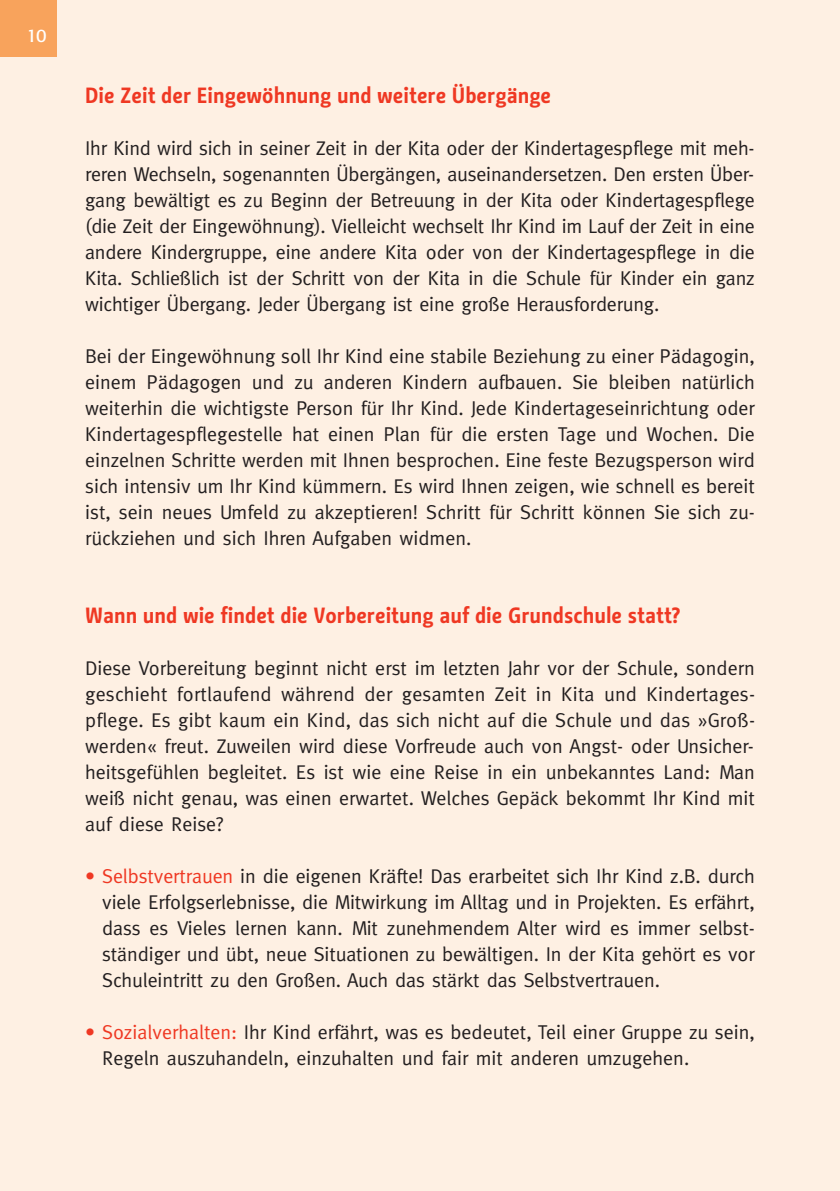
<style>
.page{position:relative;width:840px;height:1191px;background:#fff}
.page>*{position:absolute;margin:0;border:0;box-sizing:border-box;transform-origin:0 0}
.t1{font:700 22px "BMF Change";color:#ef3823}
.t2{font:20px/26px "Meta";color:#231f20;text-align:justify}
.t3{font:18px "Formata";color:#fff}
.s1{color:#ef3823}
</style>
<div class="page">
<div style="left:0;top:0;width:839px;height:1191px;background:#fef0e3"></div>
<div style="left:0;top:0;width:57px;height:57px;background:#f8a35c"></div>
<p class="t3" style="left:26px;top:28px;width:22px">10</p>
<p class="t1" style="left:85px;top:79px;width:467px">Die Zeit der Eingewöhnung und weitere Übergänge</p>
<p class="t2" style="left:85px;top:135px;width:670px">Ihr Kind wird sich in seiner Zeit in der Kita oder der Kindertagespflege mit meh&shy;reren Wechseln, sogenannten Übergängen, auseinandersetzen. Den ersten Über&shy;gang bewältigt es zu Beginn der Betreuung in der Kita oder Kindertagespflege (die Zeit der Eingewöhnung). Vielleicht wechselt Ihr Kind im Lauf der Zeit in eine andere Kindergruppe, eine andere Kita oder von der Kindertagespflege in die Kita. Schließlich ist der Schritt von der Kita in die Schule für Kinder ein ganz wichtiger Übergang. Jeder Übergang ist eine große Herausforderung.</p>
<p class="t2" style="left:85px;top:343px;width:670px">Bei der Eingewöhnung soll Ihr Kind eine stabile Beziehung zu einer Pädagogin, einem Pädagogen und zu anderen Kindern aufbauen. Sie bleiben natürlich weiterhin die wichtigste Person für Ihr Kind. Jede Kindertageseinrichtung oder Kindertagespflegestelle hat einen Plan für die ersten Tage und Wochen. Die einzelnen Schritte werden mit Ihnen besprochen. Eine feste Bezugsperson wird sich intensiv um Ihr Kind kümmern. Es wird Ihnen zeigen, wie schnell es bereit ist, sein neues Umfeld zu akzeptieren! Schritt für Schritt können Sie sich zu&shy;rückziehen und sich Ihren Aufgaben widmen.</p>
<p class="t1" style="left:85px;top:599px;width:596px">Wann und wie findet die Vorbereitung auf die Grundschule statt?</p>
<p class="t2" style="left:85px;top:655px;width:671px">Diese Vorbereitung beginnt nicht erst im letzten Jahr vor der Schule, sondern geschieht fortlaufend während der gesamten Zeit in Kita und Kindertages&shy;pflege. Es gibt kaum ein Kind, das sich nicht auf die Schule und das »Groß&shy;werden« freut. Zuweilen wird diese Vorfreude auch von Angst- oder Unsicher&shy;heitsgefühlen begleitet. Es ist wie eine Reise in ein unbekanntes Land: Man weiß nicht genau, was einen erwartet. Welches Gepäck bekommt Ihr Kind mit auf diese Reise?</p>
<p class="t2" style="left:102px;top:863px;width:653px;text-indent:-17px"><span class="s1">• Selbstvertrauen</span> in die eigenen Kräfte! Das erarbeitet sich Ihr Kind z.B. durch viele Erfolgserlebnisse, die Mitwirkung im Alltag und in Projekten. Es erfährt, dass es Vieles lernen kann. Mit zunehmendem Alter wird es immer selbst&shy;ständiger und übt, neue Situationen zu bewältigen. In der Kita gehört es vor Schuleintritt zu den Großen. Auch das stärkt das Selbstvertrauen.</p>
<p class="t2" style="left:102px;top:1019px;width:653px;text-indent:-17px"><span class="s1">• Sozialverhalten:</span> Ihr Kind erfährt, was es bedeutet, Teil einer Gruppe zu sein,<br>Regeln auszuhandeln, einzuhalten und fair mit anderen umzugehen.</p>
</div>
